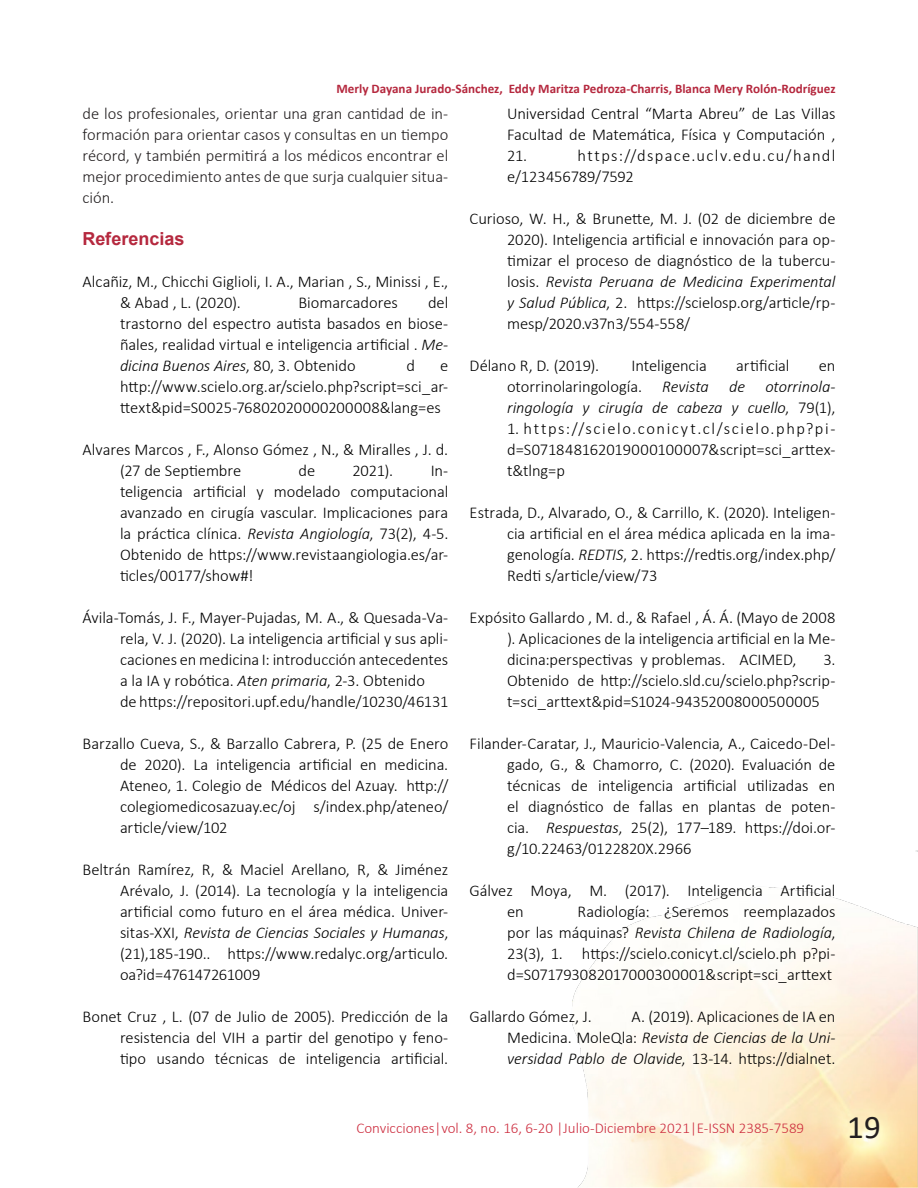
<style>
.page{position:relative;width:918px;height:1188px;background:#fff}
.page>*{position:absolute;margin:0;border:0;box-sizing:border-box;transform-origin:0 0}
.t1{font:33px "Calibri";color:#231f20}
.sub{font:700 18px "Arial";color:#b5283e}
.t2{font:300 16.5px/21px "Calibri";letter-spacing:-.005em;color:#000;text-align:justify}
.t3{font:300 16.5px/21px "Calibri";letter-spacing:-.005em;color:#231f20;text-align:justify}
.t4{font:italic 300 16.5px/21px "Calibri";letter-spacing:-.005em;color:#000;text-align:justify}
.t5{font:300 16.5px/21px "Calibri";letter-spacing:.075em;color:#000}
.t6{font:300 15px "Calibri";color:#cd2d3f}
.t7{font:700 13.05px "Calibri";color:#b5283e}
.s1{font-style:italic}
.s2{font-style:normal}
</style>
<div class="page">
<img style="left:572px;top:850px;width:346px;height:338px">
<p class="t7" style="left:337px;top:80px;width:501px">Merly Dayana Jurado-Sánchez, Eddy Maritza Pedroza-Charris, Blanca Mery Rolón-Rodríguez</p>
<p class="t3" style="left:82px;top:103px;width:367px">de los profesionales, orientar una gran cantidad de in&shy;formación para orientar casos y consultas en un tiempo récord, y también permitirá a los médicos encontrar el mejor procedimiento antes de que surja cualquier situa&shy;ción.</p>
<p class="sub" style="left:82px;top:226px;width:103px">Referencias</p>
<p class="t2" style="left:120px;top:271px;width:330px;text-indent:-38px">Alcañiz, M., Chicchi Giglioli, I. A., Marian , S., Minissi , E., &amp; Abad , L. (2020).</p>
<p class="t2" style="left:507px;top:103px;width:330px">Universidad Central “Marta Abreu” de Las Villas Facultad de Matemática, Física y Computación , 21.</p>
<p class="t5" style="left:507px;top:145px;width:330px;text-indent:70px">https://dspace.uclv.edu.cu/handl e/123456789/7592</p>
<p class="t2" style="left:507px;top:208px;width:330px;text-indent:-38px">Curioso, W. H., &amp; Brunette, M. J. (02 de diciembre de 2020). Inteligencia artificial e innovación para op&shy;timizar el proceso de diagnóstico de la tubercu&shy;losis. <span class="s1">Revista Peruana de Medicina Experimental y Salud Pública</span>, 2. https://scielosp.org/article/rp&shy;mesp/2020.v37n3/554-558/</p>
<p class="t2" style="left:470px;top:355px;width:131px">Délano R, D. (2019).</p>
<p class="t2" style="left:632px;top:355px;width:77px">Inteligencia</p>
<p class="t2" style="left:736px;top:355px;width:55px">artificial</p>
<p class="t2" style="left:120px;top:292px;width:330px;text-indent:308px">del trastorno del espectro autista basados en biose&shy;ñales, realidad virtual e inteligencia artificial . <span class="s1">Me&shy;dicina Buenos Aires</span>, 80, 3. Obtenido</p>
<p class="t2" style="left:298px;top:292px;width:101px">Biomarcadores</p>
<p class="t2" style="left:406px;top:355px;width:10px">d</p>
<p class="t4" style="left:507px;top:355px;width:330px;text-indent:312px"><span class="s2">en otorrinolaringología.</span> Revista de otorrinola&shy;ringología y cirugía de cabeza y cuello<span class="s2">, 79(1),</span></p>
<p class="t2" style="left:507px;top:418px;width:330px">1. https://scielo.conicyt.cl/scielo.php?pi&shy;d=S071848162019000100007&amp;script=sci_arttex&shy;t&amp;tlng=p</p>
<p class="t2" style="left:507px;top:502px;width:330px;text-indent:-38px">Estrada, D., Alvarado, O., &amp; Carrillo, K. (2020). Inteligen&shy;cia artificial en el área médica aplicada en la ima&shy;genología. <span class="s1">REDTIS</span>, 2. https://redtis.org/index.php/ Redti s/article/view/73</p>
<p class="t2" style="left:507px;top:607px;width:330px;text-indent:-38px">Expósito Gallardo , M. d., &amp; Rafael , Á. Á. (Mayo de 2008 ). Aplicaciones de la inteligencia artificial en la Me&shy;dicina:perspectivas y problemas. ACIMED,</p>
<p class="t2" style="left:120px;top:355px;width:330px;text-indent:320px">e http://www.scielo.org.ar/scielo.php?script=sci_ar&shy;ttext&amp;pid=S0025-76802020000200008&amp;lang=es</p>
<p class="t2" style="left:120px;top:439px;width:330px;text-indent:-38px">Alvares Marcos , F., Alonso Gómez , N., &amp; Miralles , J. d. (27 de Septiembre</p>
<p class="t2" style="left:298px;top:460px;width:18px">de</p>
<p class="t2" style="left:353px;top:460px;width:42px">2021).</p>
<p class="t2" style="left:120px;top:460px;width:330px;text-indent:311px">In&shy;teligencia artificial y modelado computacional avanzado en cirugía vascular. Implicaciones para la práctica clínica. <span class="s1">Revista Angiología</span>, 73(2), 4-5.<br>Obtenido de https://www.revistaangiologia.es/ar&shy;ticles/00177/show#!</p>
<p class="t2" style="left:120px;top:607px;width:330px;text-align:left;text-indent:-38px">Ávila-Tomás, J. F., Mayer-Pujadas, M. A., &amp; Quesada-Va&shy;rela, V. J. (2020). La inteligencia artificial y sus apli&shy;caciones en medicina I: introducción antecedentes a la IA y robótica. <span class="s1">Aten primaria</span>, 2-3. Obtenido<br>de https://repositori.upf.edu/handle/10230/46131</p>
<p class="t2" style="left:120px;top:733px;width:330px;text-indent:-38px">Barzallo Cueva, S., &amp; Barzallo Cabrera, P. (25 de Enero de 2020). La inteligencia artificial en medicina.<br>Ateneo, 1. Colegio de Médicos del Azuay. http:// colegiomedicosazuay.ec/oj s/index.php/ateneo/ article/view/102</p>
<p class="t2" style="left:120px;top:859px;width:330px;text-indent:-38px">Beltrán Ramírez, R, &amp; Maciel Arellano, R, &amp; Jiménez Arévalo, J. (2014). La tecnología y la inteligencia artificial como futuro en el área médica. Univer&shy;sitas-XXI, <span class="s1">Revista de Ciencias Sociales y Humanas</span>, (21),185-190.. https://www.redalyc.org/articulo. oa?id=476147261009</p>
<p class="t2" style="left:120px;top:1006px;width:330px;text-indent:-38px">Bonet Cruz , L. (07 de Julio de 2005). Predicción de la resistencia del VIH a partir del genotipo y feno&shy;tipo usando técnicas de inteligencia artificial.</p>
<p class="t2" style="left:507px;top:649px;width:330px;text-indent:316px">3.<br>Obtenido de http://scielo.sld.cu/scielo.php?scrip&shy;t=sci_arttext&amp;pid=S1024-94352008000500005</p>
<p class="t2" style="left:507px;top:733px;width:330px;text-indent:-38px">Filander-Caratar, J., Mauricio-Valencia, A., Caicedo-Del&shy;gado, G., &amp; Chamorro, C. (2020). Evaluación de técnicas de inteligencia artificial utilizadas en el diagnóstico de fallas en plantas de poten&shy;cia. <span class="s1">Respuestas</span>, 25(2), 177–189. https://doi.or&shy;g/10.22463/0122820X.2966</p>
<p class="t2" style="left:507px;top:880px;width:330px;text-indent:-38px">Gálvez Moya, M. (2017). Inteligencia Artificial en</p>
<p class="t2" style="left:507px;top:901px;width:330px;text-indent:71px">Radiología: ¿Seremos reemplazados por las máquinas? <span class="s1">Revista Chilena de Radiología</span>, 23(3), 1. https://scielo.conicyt.cl/scielo.ph p?pi&shy;d=S071793082017000300001&amp;script=sci_arttext</p>
<p class="t2" style="left:470px;top:1006px;width:124px">Gallardo Gómez, J.</p>
<p class="t2" style="left:507px;top:1006px;width:330px;text-indent:124px">A. (2019). Aplicaciones de IA en Medicina. MoleQla: <span class="s1">Revista de Ciencias de la Uni&shy;versidad Pablo de Olavide</span>, 13-14. https://dialnet.</p>
<p class="t6" style="left:356px;top:1119px;width:449px">Convicciones|vol. 8, no. 16, 6-20 |Julio-Diciembre 2021|E-ISSN 2385-7589</p>
<h1 class="t1" style="left:847px;top:1104px;width:35px">19</h1>
</div>
